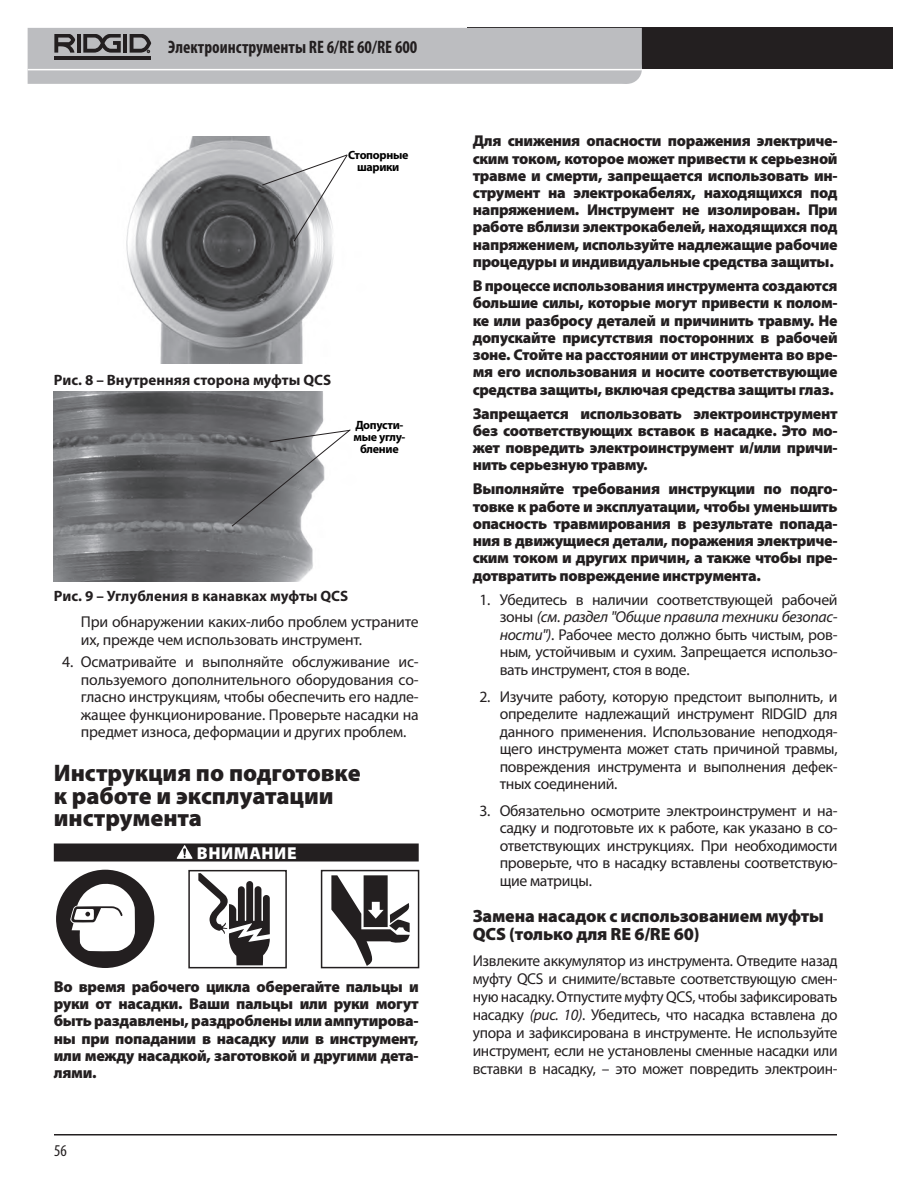
<style>
.page{position:relative;width:918px;height:1188px;background:#fff}
.page>*{position:absolute;margin:0;border:0;box-sizing:border-box;transform-origin:0 0}
.t1{font:900 24px/22.5px "Myriad Pro";color:#231f20}
.t2{font:700 condensed 18.15px "Myriad Pro";color:#231f20}
.t3{font:900 17.7px/18px "Myriad Pro";letter-spacing:-.01em;color:#231f20}
.t4{font:900 17.4px "Myriad Pro";letter-spacing:.03em;color:#fff}
.t5{font:condensed 16.5px "Myriad Pro";color:#231f20}
.t6{font:15.75px/17.5px "Myriad Pro";letter-spacing:-.02em;color:#231f20;text-align:justify}
.t7{font:900 15.75px/17.2px "Myriad Pro";letter-spacing:-.02em;color:#231f20;text-align:justify}
.t8{font:700 15px "Myriad Pro";color:#231f20}
.t9{font:700 12px/12px "Myriad Pro";letter-spacing:-.025em;color:#000;text-align:center}
.s1{font-style:italic}
</style>
<div class="page">
<div style="left:54px;top:844px;width:365px;height:18px;background:#231f20"></div>
<img style="left:126px;top:136px;width:208px;height:228px">
<svg style="left:261px;top:154px;width:87px;height:88px"></svg>
<img style="left:54px;top:392px;width:270px;height:190px">
<svg style="left:231px;top:429px;width:120px;height:98px"></svg>
<svg style="left:177px;top:845px;width:16px;height:14px"></svg>
<svg style="left:56px;top:870px;width:98px;height:98px"></svg>
<svg style="left:331px;top:875px;width:79px;height:90px"></svg>
<div style="left:321px;top:870px;width:98px;height:98px;border:2px solid #231f20"></div>
<svg style="left:198px;top:873px;width:72px;height:92px"></svg>
<div style="left:188px;top:870px;width:99px;height:98px;border:2px solid #231f20"></div>
<div style="left:467px;top:28px;width:425px;height:41px;background:#231f20"></div>
<svg style="left:28px;top:28px;width:614px;height:56px;background:#b7b8bb"></svg>
<hr style="left:54px;top:1134px;width:783px;height:2px;background:#231f20">
<p class="t2" style="left:168px;top:36px;width:251px">Электроинструменты RE 6/RE 60/RE 600</p>
<p class="t9" style="left:348px;top:149px;width:62px">Стопорные шарики</p>
<p class="t8" style="left:54px;top:370px;width:279px">Рис. 8 – Внутренняя сторона муфты QCS</p>
<p class="t9" style="left:354px;top:419px;width:53px">Допусти&shy;мые углу&shy;бление</p>
<p class="t8" style="left:54px;top:586px;width:296px">Рис. 9 – Углубления в канавках муфты QCS</p>
<p class="t6" style="left:81px;top:613px;width:339px">При обнаружении каких-либо проблем устраните их, прежде чем использовать инструмент.</p>
<p class="t6" style="left:81px;top:653px;width:339px;text-indent:-19px">4. Осматривайте и выполняйте обслуживание ис&shy;пользуемого дополнительного оборудования со&shy;гласно инструкциям, чтобы обеспечить его надле&shy;жащее функционирование. Проверьте насадки на предмет износа, деформации и других проблем.</p>
<h1 class="t1" style="left:54px;top:762px;width:308px">Инструкция по подготовке к работе и эксплуатации инструмента</h1>
<p class="t4" style="left:197px;top:843px;width:101px">ВНИМАНИЕ</p>
<p class="t7" style="left:54px;top:978px;width:366px">Во время рабочего цикла оберегайте пальцы и руки от насадки. Ваши пальцы или руки могут быть раздавлены, раздроблены или ампутирова&shy;ны при попадании в насадку или в инструмент, или между насадкой, заготовкой и другими дета&shy;лями.</p>
<p class="t5" style="left:54px;top:1141px;width:14px">56</p>
<p class="t7" style="left:473px;top:132px;width:366px">Для снижения опасности поражения электриче&shy;ским током, которое может привести к серьезной травме и смерти, запрещается использовать ин&shy;струмент на электрокабелях, находящихся под напряжением. Инструмент не изолирован. При работе вблизи электрокабелей, находящихся под напряжением, используйте надлежащие рабочие процедуры и индивидуальные средства защиты.</p>
<p class="t7" style="left:473px;top:277px;width:366px">В процессе использования инструмента создаются большие силы, которые могут привести к полом&shy;ке или разбросу деталей и причинить травму. Не допускайте присутствия посторонних в рабочей зоне. Стойте на расстоянии от инструмента во вре&shy;мя его использования и носите соответствующие средства защиты, включая средства защиты глаз.</p>
<p class="t7" style="left:473px;top:405px;width:366px">Запрещается использовать электроинструмент без соответствующих вставок в насадке. Это мо&shy;жет повредить электроинструмент и/или причи&shy;нить серьезную травму.</p>
<p class="t7" style="left:473px;top:480px;width:366px">Выполняйте требования инструкции по подго&shy;товке к работе и эксплуатации, чтобы уменьшить опасность травмирования в результате попада&shy;ния в движущиеся детали, поражения электриче&shy;ским током и других причин, а также чтобы пре&shy;дотвратить повреждение инструмента.</p>
<p class="t6" style="left:500px;top:591px;width:339px;text-indent:-20px">1. Убедитесь в наличии соответствующей рабочей зоны <span class="s1">(см. раздел "Общие правила техники безопас&shy;ности")</span>. Рабочее место должно быть чистым, ров&shy;ным, устойчивым и сухим. Запрещается использо&shy;вать инструмент, стоя в воде.</p>
<p class="t6" style="left:500px;top:687px;width:339px;text-indent:-20px">2. Изучите работу, которую предстоит выполнить, и определите надлежащий инструмент RIDGID для данного применения. Использование неподходя&shy;щего инструмента может стать причиной травмы, повреждения инструмента и выполнения дефек&shy;тных соединений.</p>
<p class="t6" style="left:500px;top:802px;width:339px;text-indent:-20px">3. Обязательно осмотрите электроинструмент и на&shy;садку и подготовьте их к работе, как указано в со&shy;ответствующих инструкциях. При необходимости проверьте, что в насадку вставлены соответствую&shy;щие матрицы.</p>
<p class="t3" style="left:473px;top:907px;width:353px">Замена насадок с использованием муфты<br>QCS (только для RE 6/RE 60)</p>
<p class="t6" style="left:473px;top:952px;width:366px;line-height:18px">Извлеките аккумулятор из инструмента. Отведите назад муфту QCS и снимите/вставьте соответствующую смен&shy;ную насадку. Отпустите муфту QCS, чтобы зафиксировать насадку <span class="s1">(рис. 10)</span>. Убедитесь, что насадка вставлена до упора и зафиксирована в инструменте. Не используйте инструмент, если не установлены сменные насадки или вставки в насадку, – это может повредить электроин-</p>
</div>
